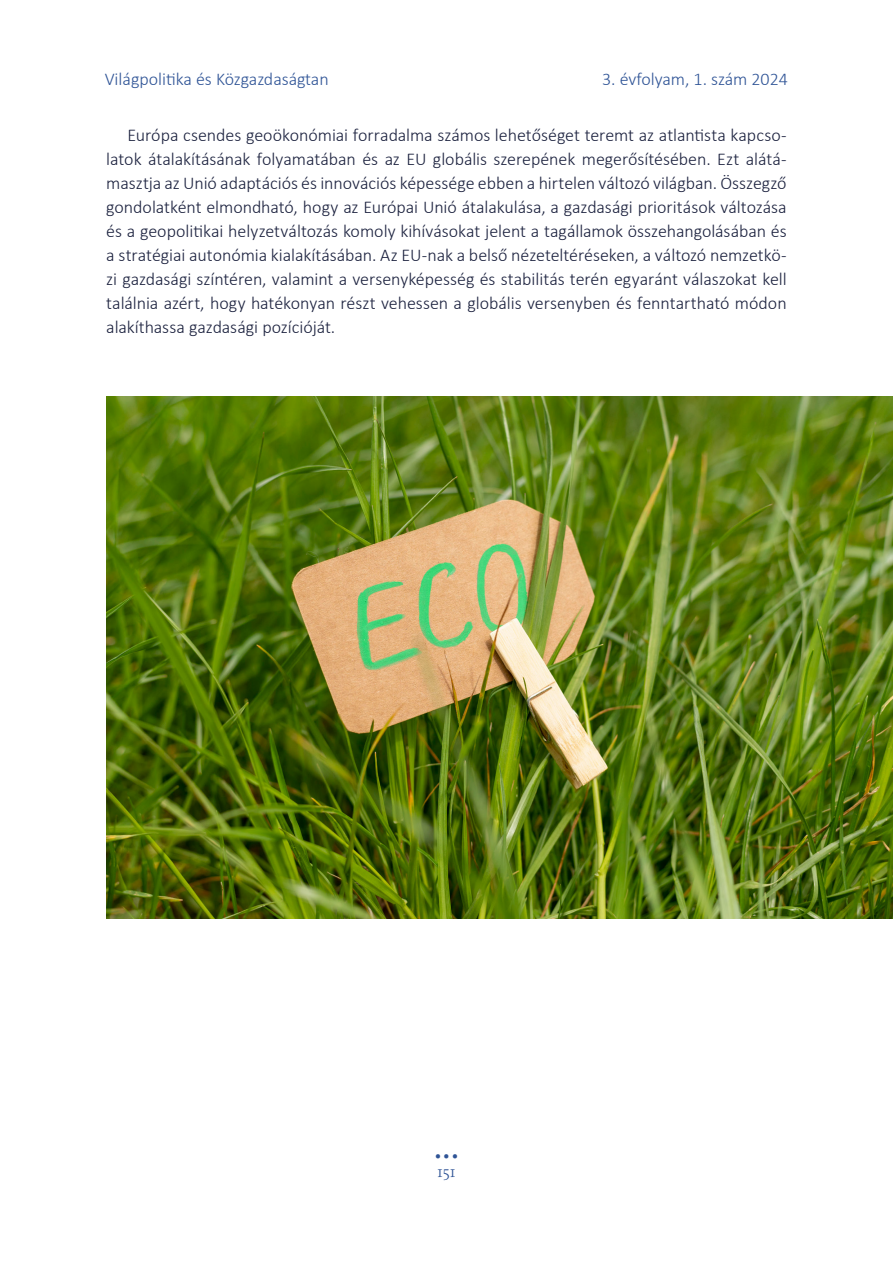
<style>
.page{position:relative;width:893px;height:1263px;background:#fff}
.page>*{position:absolute;margin:0;border:0;box-sizing:border-box;transform-origin:0 0}
.t1{font:37.5px "Minion Pro";color:#2f5496}
.t2{font:300 18px/24px "Calibri";letter-spacing:-.005em;color:#1b213e;text-align:justify}
.t3{font:300 18px "Calibri";color:#2f5496}
.t4{font:300 16.5px "Calluna";color:#2f5496}
</style>
<div class="page">
<img style="left:106px;top:396px;width:787px;height:522px">
<p class="t3" style="left:105px;top:68px;width:226px">Világpolitika és Közgazdaságtan</p>
<p class="t3" style="left:602px;top:68px;width:187px">3. évfolyam, 1. szám 2024</p>
<p class="t2" style="left:106px;top:123px;width:682px;text-indent:21px">Európa csendes geoökonómiai forradalma számos lehetőséget teremt az atlantista kapcso&shy;latok átalakításának folyamatában és az EU globális szerepének megerősítésében. Ezt alátá&shy;masztja az Unió adaptációs és innovációs képessége ebben a hirtelen változó világban. Összegző gondolatként elmondható, hogy az Európai Unió átalakulása, a gazdasági prioritások változása és a geopolitikai helyzetváltozás komoly kihívásokat jelent a tagállamok összehangolásában és a stratégiai autonómia kialakításában. Az EU-nak a belső nézeteltéréseken, a változó nemzetkö&shy;zi gazdasági színtéren, valamint a versenyképesség és stabilitás terén egyaránt válaszokat kell találnia azért, hogy hatékonyan részt vehessen a globális versenyben és fenntartható módon alakíthassa gazdasági pozícióját.</p>
<h1 class="t1" style="left:434px;top:1121px;width:27px">...</h1>
<p class="t4" style="left:437px;top:1161px;width:20px">151</p>
</div>
